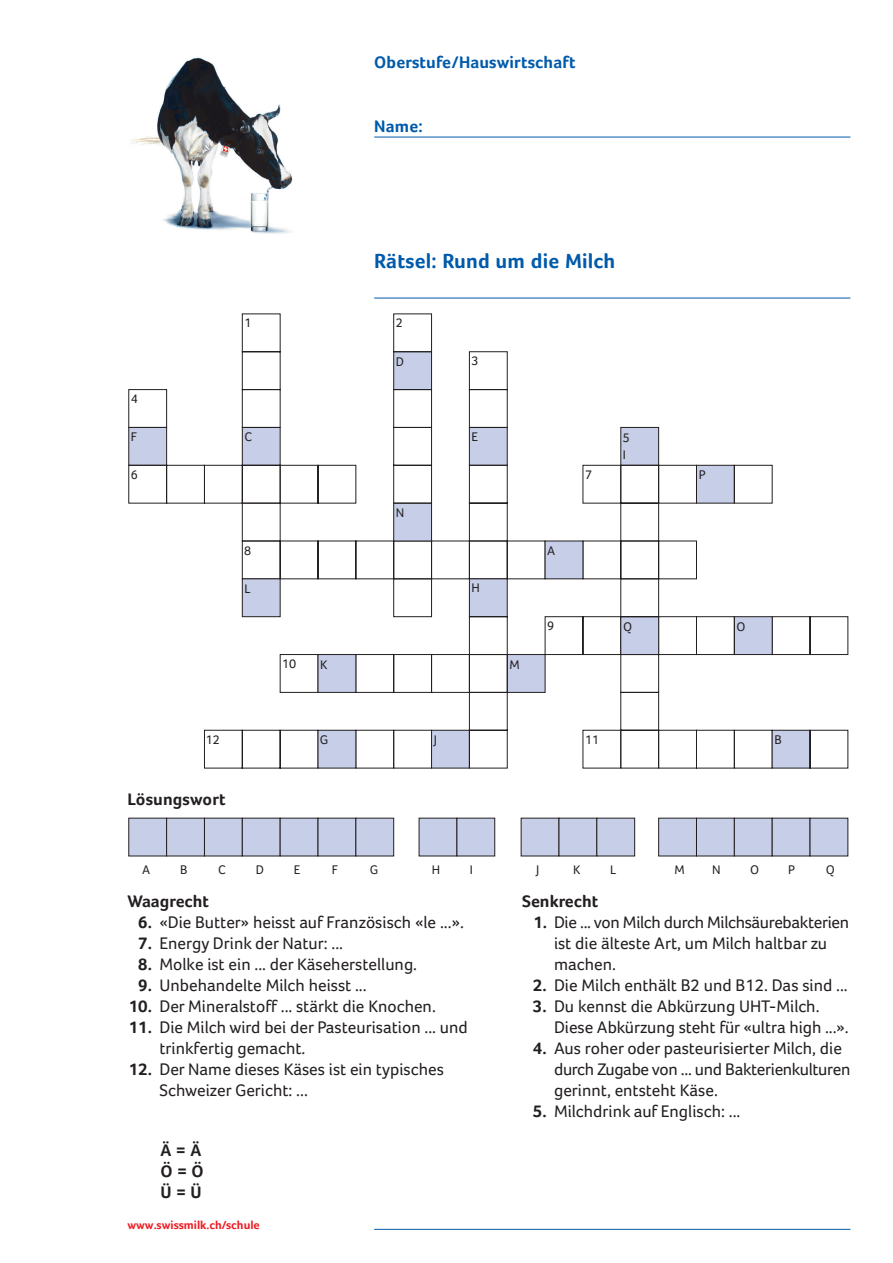
<style>
.page{position:relative;width:893px;height:1263px;background:#fff}
.page>*{position:absolute;margin:0;border:0;box-sizing:border-box;transform-origin:0 0}
.t1{font:700 21px "Foco";letter-spacing:.01em;color:#015aaa}
.t2{font:17.25px/21px "Foco";color:#231f20}
.t3{font:17.25px "Foco";letter-spacing:-.02em;color:#231f20}
.t4{font:700 17.25px "Foco";color:#231f20}
.t5{font:700 17.25px "Foco";letter-spacing:.01em;color:#015aaa}
.t6{font:12.9px/17.7px "Foco";color:#231f20}
.t7{font:700 12px "Foco";color:#ee1d23}
.s1{font-weight:700}
</style>
<div class="page">
<svg style="left:128px;top:427px;width:114px;height:341px"></svg>
<svg style="left:242px;top:314px;width:227px;height:454px"></svg>
<svg style="left:469px;top:351px;width:379px;height:417px"></svg>
<svg style="left:318px;top:578px;width:530px;height:115px"></svg>
<div style="left:129px;top:818px;width:38px;height:38px;background:#c7cee8"></div>
<div style="left:166px;top:818px;width:39px;height:38px;background:#c7cee8;border:1px solid #231f20"></div>
<div style="left:204px;top:818px;width:39px;height:38px;background:#c7cee8;border:1px solid #231f20"></div>
<div style="left:242px;top:818px;width:38px;height:38px;background:#c7cee8"></div>
<div style="left:280px;top:818px;width:38px;height:38px;background:#c7cee8;border:1px solid #231f20"></div>
<div style="left:318px;top:818px;width:38px;height:38px;background:#c7cee8"></div>
<div style="left:356px;top:818px;width:38px;height:38px;background:#c7cee8"></div>
<div style="left:419px;top:818px;width:38px;height:38px;background:#c7cee8"></div>
<div style="left:457px;top:818px;width:38px;height:38px;background:#c7cee8"></div>
<div style="left:521px;top:818px;width:38px;height:38px;background:#c7cee8"></div>
<div style="left:559px;top:818px;width:38px;height:38px;background:#c7cee8"></div>
<div style="left:597px;top:818px;width:38px;height:38px;background:#c7cee8"></div>
<div style="left:658px;top:818px;width:39px;height:38px;background:#c7cee8;border:1px solid #231f20"></div>
<div style="left:696px;top:818px;width:39px;height:38px;background:#c7cee8;border:1px solid #231f20"></div>
<div style="left:734px;top:818px;width:38px;height:38px;background:#c7cee8"></div>
<div style="left:772px;top:818px;width:38px;height:38px;background:#c7cee8;border:1px solid #231f20"></div>
<div style="left:810px;top:818px;width:38px;height:38px;background:#c7cee8"></div>
<hr style="left:374px;top:1229px;width:476px;height:1px;background:#015aaa">
<hr style="left:374px;top:298px;width:476px;height:1px;background:#015aaa">
<img style="left:131px;top:57px;width:162px;height:177px">
<hr style="left:374px;top:137px;width:476px;height:1px;background:#015aaa">
<p class="t5" style="left:374px;top:52px;width:203px">Oberstufe/Hauswirtschaft</p>
<p class="t5" style="left:374px;top:116px;width:50px">Name:</p>
<p class="t1" style="left:374px;top:248px;width:243px">Rätsel: Rund um die Milch</p>
<p class="t6" style="left:131px;top:389px;width:9px">4</p>
<p class="t6" style="left:244px;top:314px;width:9px">1</p>
<p class="t6" style="left:131px;top:427px;width:8px">F</p>
<p class="t6" style="left:244px;top:427px;width:9px">C</p>
<p class="t6" style="left:396px;top:314px;width:9px">2</p>
<p class="t6" style="left:396px;top:352px;width:10px">D</p>
<p class="t6" style="left:472px;top:352px;width:9px">3</p>
<p class="t6" style="left:472px;top:428px;width:8px">E</p>
<p class="t6" style="left:131px;top:465px;width:9px">6</p>
<p class="t6" style="left:585px;top:465px;width:9px">7</p>
<p class="t6" style="left:244px;top:541px;width:9px">8</p>
<p class="t6" style="left:245px;top:579px;width:8px">L</p>
<p class="t6" style="left:282px;top:655px;width:16px">10</p>
<p class="t6" style="left:320px;top:655px;width:9px">K</p>
<p class="t6" style="left:396px;top:504px;width:10px">N</p>
<p class="t6" style="left:472px;top:579px;width:10px">H</p>
<p class="t6" style="left:509px;top:655px;width:12px">M</p>
<p class="t6" style="left:547px;top:542px;width:10px">A</p>
<p class="t6" style="left:547px;top:617px;width:9px">9</p>
<p class="t6" style="left:623px;top:420px;width:5px">I</p>
<p class="t6" style="left:623px;top:428px;width:9px">5<br>I</p>
<p class="t6" style="left:623px;top:617px;width:11px">Q</p>
<p class="t6" style="left:699px;top:466px;width:8px">P</p>
<p class="t6" style="left:736px;top:617px;width:11px">O</p>
<p class="t6" style="left:206px;top:731px;width:16px">12</p>
<p class="t4" style="left:128px;top:789px;width:100px">Lösungswort</p>
<p class="t6" style="left:320px;top:731px;width:10px">G</p>
<p class="t6" style="left:434px;top:731px;width:5px">J</p>
<p class="t6" style="left:585px;top:730px;width:16px">11</p>
<p class="t6" style="left:774px;top:731px;width:9px">B</p>
<p class="t6" style="left:142px;top:861px;width:10px">A</p>
<p class="t6" style="left:180px;top:861px;width:9px">B</p>
<p class="t6" style="left:218px;top:861px;width:9px">C</p>
<p class="t6" style="left:256px;top:861px;width:10px">D</p>
<p class="t6" style="left:294px;top:861px;width:8px">E</p>
<p class="t6" style="left:332px;top:861px;width:8px">F</p>
<p class="t6" style="left:370px;top:861px;width:10px">G</p>
<p class="t6" style="left:432px;top:861px;width:10px">H</p>
<p class="t6" style="left:470px;top:861px;width:5px">I</p>
<p class="t6" style="left:536px;top:861px;width:5px">J</p>
<p class="t6" style="left:573px;top:861px;width:9px">K</p>
<p class="t6" style="left:610px;top:861px;width:8px">L</p>
<p class="t6" style="left:674px;top:861px;width:12px">M</p>
<p class="t6" style="left:712px;top:861px;width:10px">N</p>
<p class="t6" style="left:750px;top:861px;width:11px">O</p>
<p class="t6" style="left:788px;top:861px;width:8px">P</p>
<p class="t6" style="left:826px;top:861px;width:11px">Q</p>
<p class="t6" style="left:142px;top:887px;width:10px">A</p>
<p class="t6" style="left:180px;top:887px;width:9px">B</p>
<p class="t6" style="left:536px;top:887px;width:5px">J</p>
<p class="t6" style="left:573px;top:887px;width:9px">K</p>
<p class="t4" style="left:128px;top:891px;width:83px">Waagrecht</p>
<p class="t2" style="left:138px;top:912px;width:327px"><span class="s1">6.</span> «Die Butter» heisst auf Französisch «le ...».</p>
<p class="t2" style="left:138px;top:933px;width:206px"><span class="s1">7.</span> Energy Drink der Natur: ...</p>
<p class="t2" style="left:138px;top:954px;width:280px"><span class="s1">8.</span> Molke ist ein ... der Käseherstellung.</p>
<p class="t2" style="left:138px;top:975px;width:230px"><span class="s1">9.</span> Unbehandelte Milch heisst ...</p>
<p class="t2" style="left:129px;top:996px;width:309px"><span class="s1">10.</span> Der Mineralstoff ... stärkt die Knochen.</p>
<p class="t2" style="left:129px;top:1017px;width:341px"><span class="s1">11.</span> Die Milch wird bei der Pasteurisation ... und</p>
<p class="t2" style="left:159px;top:1038px;width:147px">trinkfertig gemacht.</p>
<p class="t2" style="left:129px;top:1059px;width:317px"><span class="s1">12.</span> Der Name dieses Käses ist ein typisches</p>
<p class="t2" style="left:159px;top:1080px;width:150px">Schweizer Gericht: ...</p>
<p class="t4" style="left:522px;top:891px;width:77px">Senkrecht</p>
<p class="t3" style="left:534px;top:912px;width:317px"><span class="s1">1.</span> Die ... von Milch durch Milchsäurebakterien</p>
<p class="t2" style="left:554px;top:933px;width:275px">ist die älteste Art, um Milch haltbar zu machen.</p>
<p class="t2" style="left:533px;top:975px;width:316px"><span class="s1">2.</span> Die Milch enthält B2 und B12. Das sind ...</p>
<p class="t2" style="left:554px;top:996px;width:296px;text-indent:-21px"><span class="s1">3.</span> Du kennst die Abkürzung UHT-Milch.<br>Diese Abkürzung steht für «ultra high ...».</p>
<p class="t2" style="left:533px;top:1038px;width:311px"><span class="s1">4.</span> Aus roher oder pasteurisierter Milch, die</p>
<p class="t3" style="left:554px;top:1059px;width:298px">durch Zugabe von ... und Bakterienkulturen</p>
<p class="t2" style="left:554px;top:1080px;width:165px">gerinnt, entsteht Käse.</p>
<p class="t2" style="left:533px;top:1101px;width:209px"><span class="s1">5.</span> Milchdrink auf Englisch: ...</p>
<p class="t4" style="left:161px;top:1140px;width:42px">Ä = Ä</p>
<p class="t4" style="left:161px;top:1161px;width:45px">Ö = Ö</p>
<p class="t4" style="left:161px;top:1182px;width:43px">Ü = Ü</p>
<p class="t7" style="left:128px;top:1218px;width:134px">www.swissmilk.ch/schule</p>
</div>
